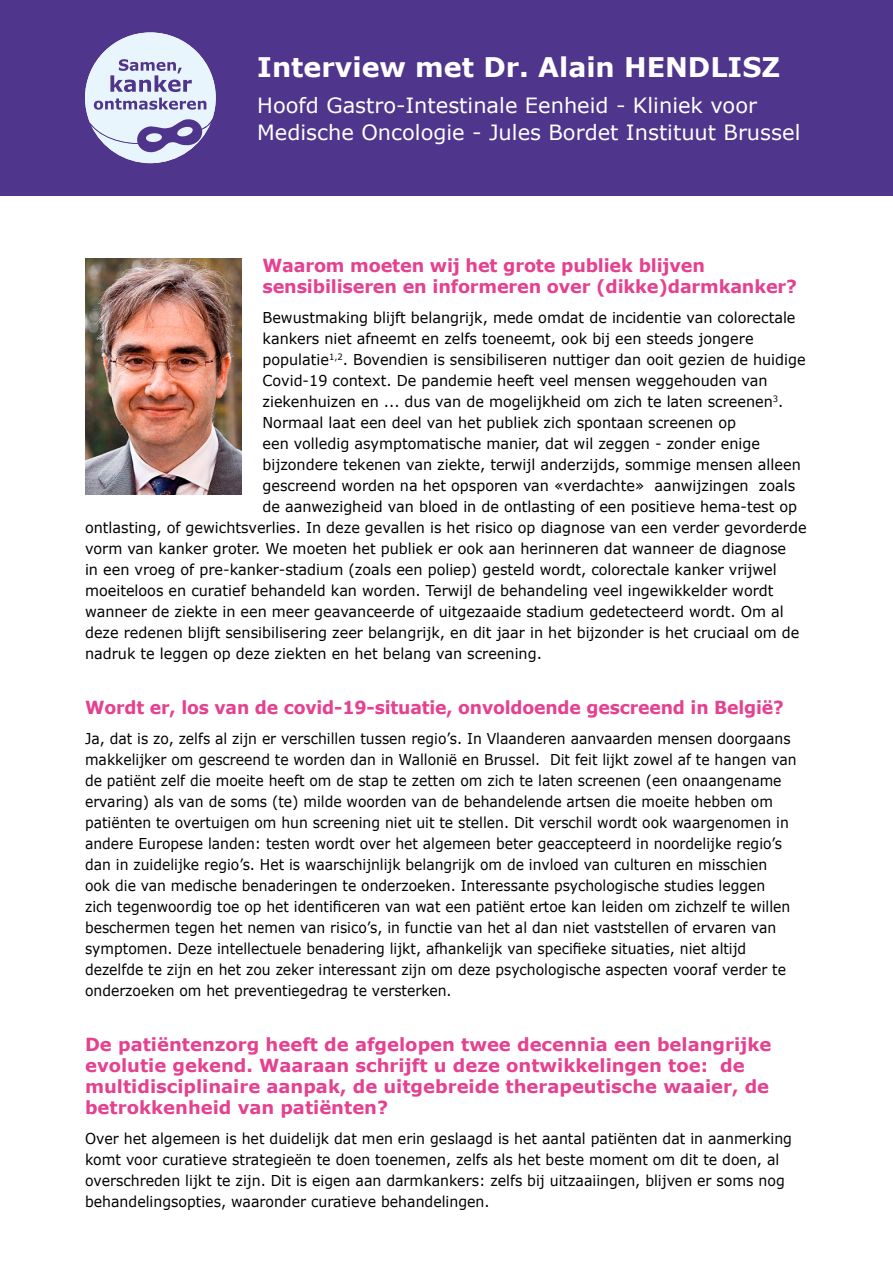
<style>
.page{position:relative;width:893px;height:1263px;background:#fff}
.page>*{position:absolute;margin:0;border:0;box-sizing:border-box;transform-origin:0 0}
.t1{font:700 27px "Verdana";color:#fff}
.t2{font:21px/27px "Verdana";color:#fff}
.t3{font:700 18px/21.1px "Verdana";color:#e44190}
.t4{font:700 18px "Verdana";color:#e44190;scale:.96 1}
.t5{font:15px "Verdana";color:#000;scale:.96 1}
.t6{font:15px/21px "Verdana";color:#000;scale:.93 1}
.t7{font:15px/21px "Verdana";color:#000;scale:.94 1}
</style>
<div class="page">
<div style="left:0;top:0;width:893px;height:196px;background:#4f358b"></div>
<img style="left:85px;top:259px;width:156px;height:235px">
<svg style="left:85px;top:32px;width:131px;height:131px"></svg>
<h1 class="t1" style="left:257px;top:49px;width:524px">Interview met Dr. Alain HENDLISZ</h1>
<h2 class="t2" style="left:257px;top:92px;width:545px">Hoofd Gastro-Intestinale Eenheid - Kliniek voor<br>Medische Oncologie - Jules Bordet Instituut Brussel</h2>
<p class="t3" style="left:262px;top:256px;width:536px">Waarom moeten wij het grote publiek blijven sensibiliseren en informeren over (dikke)darmkanker?</p>
<p class="t5" style="left:262px;top:308px;width:557px">Bewustmaking blijft belangrijk, mede omdat de incidentie van colorectale</p>
<p class="t5" style="left:262px;top:329px;width:513px">kankers niet afneemt en zelfs toeneemt, ook bij een steeds jongere</p>
<p class="t5" style="left:262px;top:350px;width:567px">populatie<sup>1,2</sup>. Bovendien is sensibiliseren nuttiger dan ooit gezien de huidige</p>
<p class="t5" style="left:262px;top:371px;width:528px">Covid-19 context. De pandemie heeft veel mensen weggehouden van</p>
<p class="t5" style="left:262px;top:392px;width:544px">ziekenhuizen en ... dus van de mogelijkheid om zich te laten screenen<sup>3</sup>.</p>
<p class="t5" style="left:262px;top:413px;width:495px">Normaal laat een deel van het publiek zich spontaan screenen op</p>
<p class="t5" style="left:262px;top:434px;width:520px">een volledig asymptomatische manier, dat wil zeggen - zonder enige</p>
<p class="t5" style="left:262px;top:455px;width:562px">bijzondere tekenen van ziekte, terwijl anderzijds, sommige mensen alleen</p>
<p class="t5" style="left:262px;top:476px;width:556px">gescreend worden na het opsporen van «verdachte» aanwijzingen zoals</p>
<p class="t5" style="left:262px;top:497px;width:558px">de aanwezigheid van bloed in de ontlasting of een positieve hema-test op</p>
<p class="t5" style="left:85px;top:518px;width:753px">ontlasting, of gewichtsverlies. In deze gevallen is het risico op diagnose van een verder gevorderde</p>
<p class="t5" style="left:85px;top:539px;width:732px">vorm van kanker groter. We moeten het publiek er ook aan herinneren dat wanneer de diagnose</p>
<p class="t5" style="left:85px;top:560px;width:722px">in een vroeg of pre-kanker-stadium (zoals een poliep) gesteld wordt, colorectale kanker vrijwel</p>
<p class="t5" style="left:85px;top:581px;width:719px">moeiteloos en curatief behandeld kan worden. Terwijl de behandeling veel ingewikkelder wordt</p>
<p class="t5" style="left:85px;top:602px;width:729px">wanneer de ziekte in een meer geavanceerde of uitgezaaide stadium gedetecteerd wordt. Om al</p>
<p class="t5" style="left:85px;top:623px;width:746px">deze redenen blijft sensibilisering zeer belangrijk, en dit jaar in het bijzonder is het cruciaal om de</p>
<p class="t5" style="left:85px;top:644px;width:477px">nadruk te leggen op deze ziekten en het belang van screening.</p>
<p class="t4" style="left:85px;top:696px;width:729px">Wordt er, los van de covid-19-situatie, onvoldoende gescreend in België?</p>
<p class="t6" style="left:85px;top:728px;width:767px">Ja, dat is zo, zelfs al zijn er verschillen tussen regio’s. In Vlaanderen aanvaarden mensen doorgaans makkelijker om gescreend te worden dan in Wallonië en Brussel. Dit feit lijkt zowel af te hangen van de patiënt zelf die moeite heeft om de stap te zetten om zich te laten screenen (een onaangename ervaring) als van de soms (te) milde woorden van de behandelende artsen die moeite hebben om patiënten te overtuigen om hun screening niet uit te stellen. Dit verschil wordt ook waargenomen in andere Europese landen: testen wordt over het algemeen beter geaccepteerd in noordelijke regio’s dan in zuidelijke regio’s. Het is waarschijnlijk belangrijk om de invloed van culturen en misschien<br>ook die van medische benaderingen te onderzoeken. Interessante psychologische studies leggen<br>zich tegenwoordig toe op het identificeren van wat een patiënt ertoe kan leiden om zichzelf te willen beschermen tegen het nemen van risico’s, in functie van het al dan niet vaststellen of ervaren van symptomen. Deze intellectuele benadering lijkt, afhankelijk van specifieke situaties, niet altijd dezelfde te zijn en het zou zeker interessant zijn om deze psychologische aspecten vooraf verder te onderzoeken om het preventiegedrag te versterken.</p>
<p class="t3" style="left:85px;top:1034px;width:688px">De patiëntenzorg heeft de afgelopen twee decennia een belangrijke evolutie gekend. Waaraan schrijft u deze ontwikkelingen toe: de multidisciplinaire aanpak, de uitgebreide therapeutische waaier, de betrokkenheid van patiënten?</p>
<p class="t7" style="left:85px;top:1128px;width:754px">Over het algemeen is het duidelijk dat men erin geslaagd is het aantal patiënten dat in aanmerking komt voor curatieve strategieën te doen toenemen, zelfs als het beste moment om dit te doen, al overschreden lijkt te zijn. Dit is eigen aan darmkankers: zelfs bij uitzaaiingen, blijven er soms nog behandelingsopties, waaronder curatieve behandelingen.</p>
</div>
